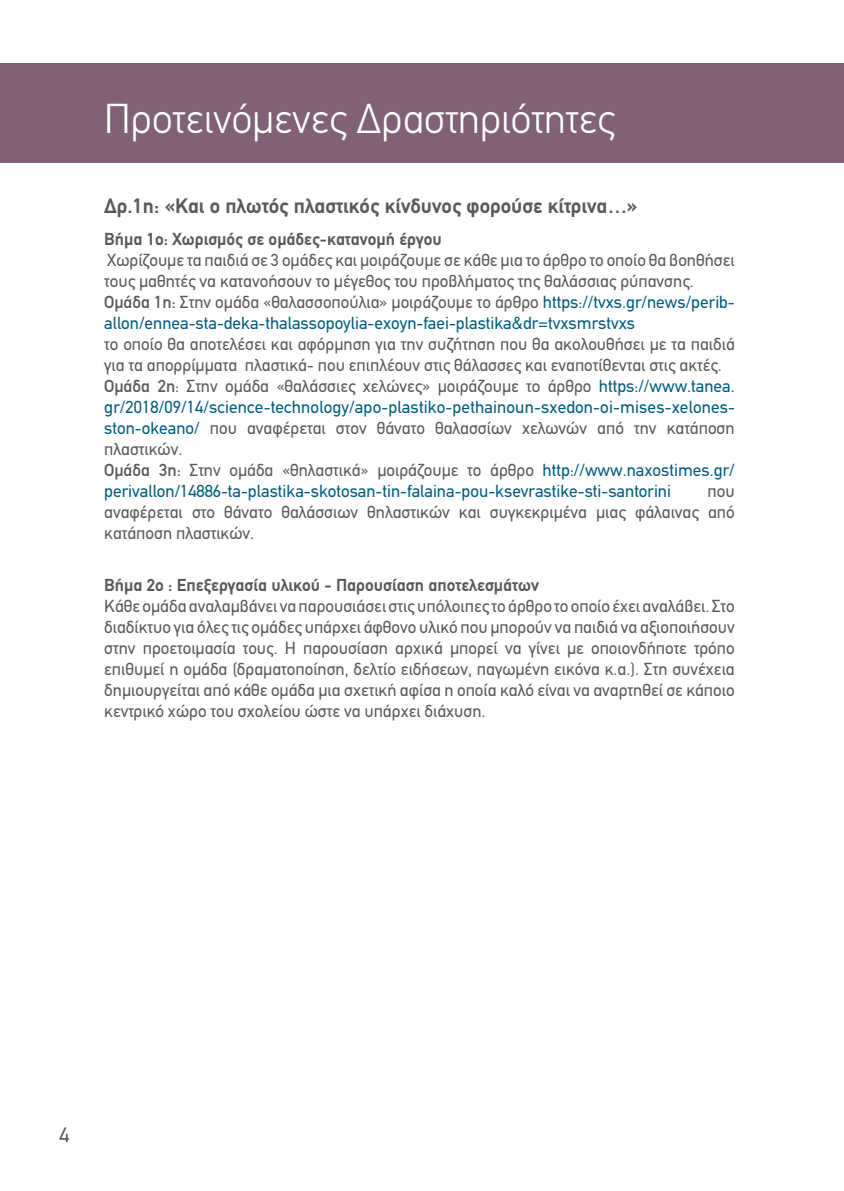
<style>
.page{position:relative;width:844px;height:1191px;background:#fff}
.page>*{position:absolute;margin:0;border:0;box-sizing:border-box;transform-origin:0 0}
.t1{font:300 42px "PF Din Text";color:#fff}
.t2{font:700 21px "PF Din Text";color:#58595b}
.t3{font:21px "PF Din Text";color:#58595b}
.t4{font:17.5px/21px "PF Din Text";color:#58595b}
.t5{font:700 17.5px "PF Din Text";color:#58595b}
.s1{font-weight:500}
.s2{color:#005b7e}
</style>
<div class="page">
<div style="left:0;top:63px;width:843px;height:99px;background:#806175"></div>
<h1 class="t1" style="left:104px;top:94px;width:512px">Προτεινόμενες Δραστηριότητες</h1>
<p class="t2" style="left:104px;top:194px;width:535px">Δρ.1η: «Και ο πλωτός πλαστικός κίνδυνος φορούσε κίτρινα…»</p>
<p class="t5" style="left:104px;top:228px;width:339px">Βήμα 1ο: Χωρισμός σε ομάδες-κατανομή έργου</p>
<p class="t4" style="left:104px;top:249px;width:632px">Χωρίζουμε τα παιδιά σε 3 ομάδες και μοιράζουμε σε κάθε μια το άρθρο το οποίο θα βοηθήσει τους μαθητές να κατανοήσουν το μέγεθος του προβλήματος της θαλάσσιας ρύπανσης.<br><span class="s1">Ομάδα 1η:</span> Στην ομάδα «θαλασσοπούλια» μοιράζουμε το άρθρο <span class="s2">https://tvxs.gr/news/perib&shy;allon/ennea-sta-deka-thalassopoylia-exoyn-faei-plastika&amp;dr=tvxsmrstvxs</span></p>
<p class="t4" style="left:104px;top:333px;width:632px">το οποίο θα αποτελέσει και αφόρμηση για την συζήτηση που θα ακολουθήσει με τα παιδιά για τα απορρίμματα πλαστικά- που επιπλέουν στις θάλασσες και εναποτίθενται στις ακτές.<br><span class="s1">Ομάδα 2η</span>: Στην ομάδα «θαλάσσιες χελώνες» μοιράζουμε το άρθρο <span class="s2">https://www.tanea. gr/2018/09/14/science-technology/apo-plastiko-pethainoun-sxedon-oi-mises-xelones&shy;ston-okeano/</span> που αναφέρεται στον θάνατο θαλασσίων χελωνών από την κατάποση πλαστικών.<br><span class="s1">Ομάδα 3η:</span> Στην ομάδα «θηλαστικά» μοιράζουμε το άρθρο <span class="s2">http://www.naxostimes.gr/ perivallon/14886-ta-plastika-skotosan-tin-falaina-pou-ksevrastike-sti-santorini</span></p>
<p class="t4" style="left:104px;top:480px;width:632px;text-align:justify;text-indent:603px">που αναφέρεται στο θάνατο θαλάσσιων θηλαστικών και συγκεκριμένα μιας φάλαινας από κατάποση πλαστικών.</p>
<p class="t5" style="left:104px;top:575px;width:436px">Βήμα 2ο : Επεξεργασία υλικού - Παρουσίαση αποτελεσμάτων</p>
<p class="t4" style="left:104px;top:596px;width:632px;text-align:justify">Κάθε ομάδα αναλαμβάνει να παρουσιάσει στις υπόλοιπες το άρθρο το οποίο έχει αναλάβει. Στο διαδίκτυο για όλες τις ομάδες υπάρχει άφθονο υλικό που μπορούν να παιδιά να αξιοποιήσουν στην προετοιμασία τους. Η παρουσίαση αρχικά μπορεί να γίνει με οποιονδήποτε τρόπο επιθυμεί η ομάδα (δραματοποίηση, δελτίο ειδήσεων, παγωμένη εικόνα κ.α.). Στη συνέχεια δημιουργείται από κάθε ομάδα μια σχετική αφίσα η οποία καλό είναι να αναρτηθεί σε κάποιο κεντρικό χώρο του σχολείου ώστε να υπάρχει διάχυση.</p>
<p class="t3" style="left:59px;top:1122px;width:11px">4</p>
</div>
